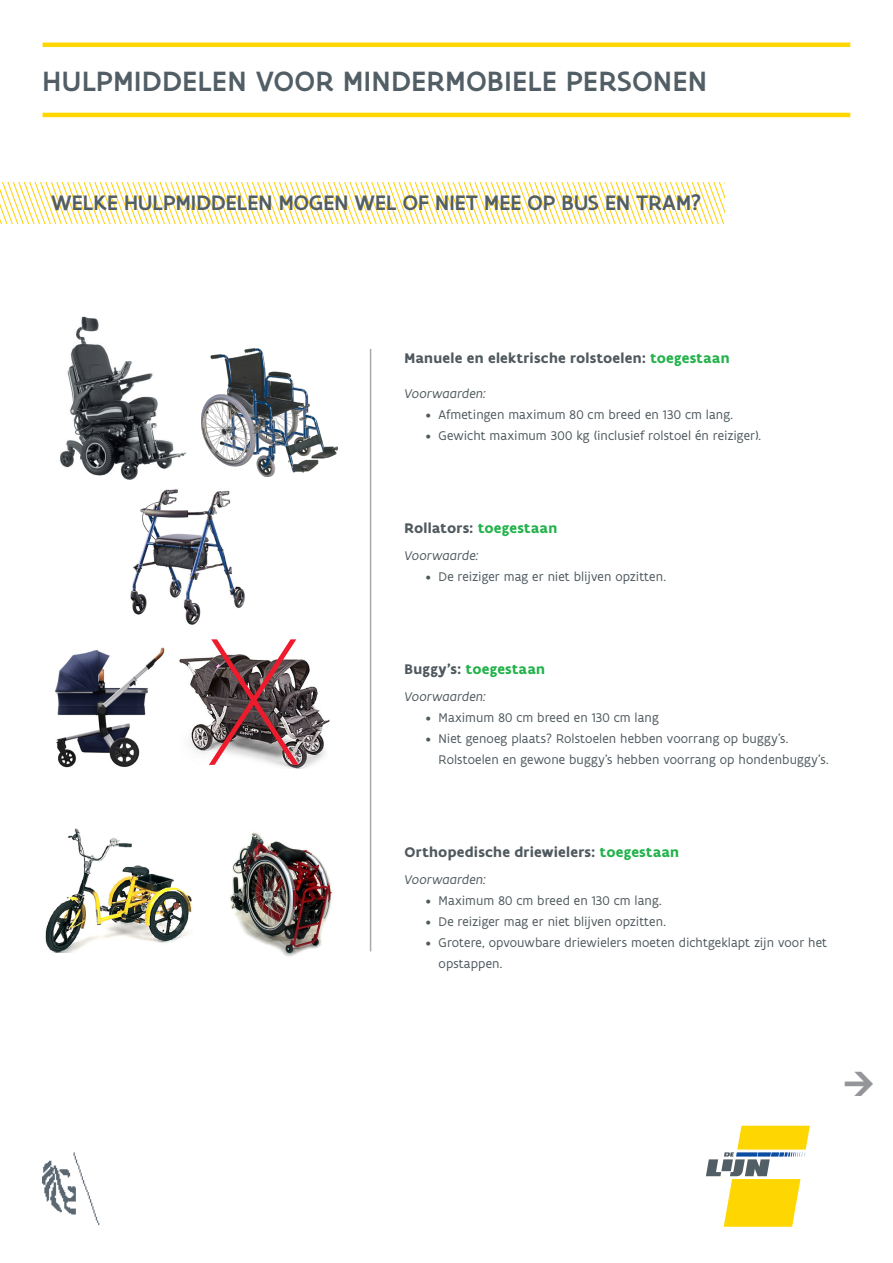
<style>
.page{position:relative;width:893px;height:1263px;background:#fff}
.page>*{position:absolute;margin:0;border:0;box-sizing:border-box;transform-origin:0 0}
.broodtekst{font:100 195px "Flanders Art Sans";color:#ee1b2d}
.broodtekst-2{font:500 30px "Flanders Art Sans";letter-spacing:.025em;color:#525e65}
.titel{font:500 22.5px "Flanders Art Sans";letter-spacing:.005em;color:#525e65}
.kopje{font:700 15px "Flanders Art Sans";letter-spacing:.015em;color:#4f595e}
.titel-2{font:700 15px "Flanders Art Sans";letter-spacing:.015em;color:#4f595e}
.kopje-2{font:700 15px "Flanders Art Sans";letter-spacing:.015em;color:#23b24b}
.t1{font:13.5px/21px "Flanders Art Sans";letter-spacing:.005em;color:#4f595e}
.body{font:italic 13.5px "Flanders Art Sans";letter-spacing:.005em;color:#4f595e}
.s1{color:#23b24b}
.s2{color:#4f595e}
</style>
<div class="page">
<hr style="left:43px;top:43px;width:807px;height:4px;background:#fed702">
<hr style="left:43px;top:113px;width:807px;height:4px;background:#fed702">
<svg style="left:0;top:183px;width:724px;height:40px"></svg>
<img style="left:201px;top:349px;width:136px;height:128px">
<img style="left:60px;top:316px;width:127px;height:164px">
<img style="left:130px;top:489px;width:115px;height:136px">
<img style="left:55px;top:647px;width:125px;height:121px">
<img style="left:180px;top:654px;width:149px;height:115px">
<img style="left:45px;top:828px;width:147px;height:125px">
<img style="left:229px;top:832px;width:104px;height:125px">
<hr style="left:370px;top:349px;width:1px;height:602px;background:#a8a9ad">
<img style="left:43px;top:1152px;width:57px;height:74px">
<svg style="left:706px;top:1126px;width:104px;height:101px"></svg>
<p class="broodtekst-2" style="left:43px;top:62px;width:666px">HULPMIDDELEN VOOR MINDERMOBIELE PERSONEN</p>
<p class="titel" style="left:51px;top:188px;width:652px">WELKE HULPMIDDELEN MOGEN WEL OF NIET MEE OP BUS EN TRAM?</p>
<p class="titel-2" style="left:405px;top:348px;width:326px">Manuele en elektrische rolstoelen: <span class="s1">toegestaan</span></p>
<p class="body" style="left:405px;top:385px;width:83px">Voorwaarden:</p>
<p class="t1" style="left:426px;top:404px;width:309px">• Afmetingen maximum 80 cm breed en 130 cm lang.</p>
<p class="t1" style="left:426px;top:425px;width:337px">• Gewicht maximum 300 kg (inclusief rolstoel én reiziger).</p>
<p class="broodtekst" style="left:206px;top:593px;width:96px">X</p>
<p class="kopje" style="left:405px;top:519px;width:154px">Rollators: <span class="s1">toegestaan</span></p>
<p class="body" style="left:405px;top:547px;width:75px">Voorwaarde:</p>
<p class="t1" style="left:426px;top:566px;width:242px">• De reiziger mag er niet blijven opzitten.</p>
<p class="kopje-2" style="left:405px;top:660px;width:142px"><span class="s2">Buggy’s:</span> toegestaan</p>
<p class="body" style="left:405px;top:688px;width:83px">Voorwaarden:</p>
<p class="t1" style="left:426px;top:707px;width:235px">• Maximum 80 cm breed en 130 cm lang</p>
<p class="t1" style="left:439px;top:728px;width:391px;text-indent:-13px">• Niet genoeg plaats? Rolstoelen hebben voorrang op buggy’s.<br>Rolstoelen en gewone buggy’s hebben voorrang op hondenbuggy’s.</p>
<p class="kopje" style="left:405px;top:843px;width:276px">Orthopedische driewielers: <span class="s1">toegestaan</span></p>
<p class="body" style="left:405px;top:871px;width:83px">Voorwaarden:</p>
<p class="t1" style="left:426px;top:890px;width:237px">• Maximum 80 cm breed en 130 cm lang.</p>
<p class="t1" style="left:426px;top:911px;width:242px">• De reiziger mag er niet blijven opzitten.</p>
<p class="t1" style="left:439px;top:932px;width:390px;text-indent:-13px">• Grotere, opvouwbare driewielers moeten dichtgeklapt zijn voor het opstappen.</p>
</div>
